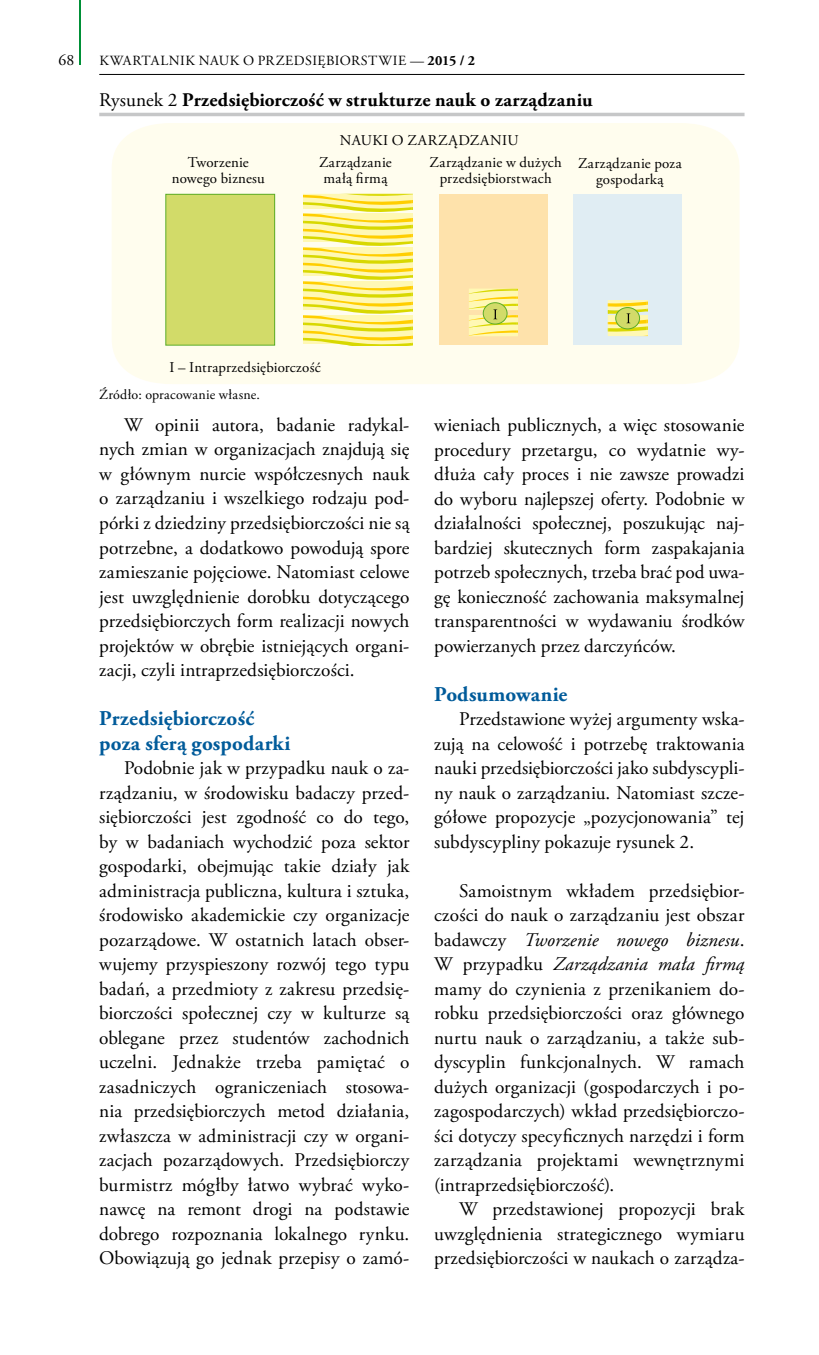
<style>
.page{position:relative;width:819px;height:1355px;background:#fff}
.page>*{position:absolute;margin:0;border:0;box-sizing:border-box;transform-origin:0 0}
.t1{font:700 21px/24.5px "Adobe Garamond Pro";letter-spacing:.01em;color:#005b9a}
.t2{font:19.25px/24.5px "Adobe Garamond Pro";letter-spacing:.005em;color:#000;text-align:justify}
.t3{font:700 19.25px "Adobe Garamond Pro";letter-spacing:.02em;color:#000}
.t4{font:15.75px "Adobe Garamond Pro";color:#000}
.t5{font:14.88px/15.8px "Adobe Garamond Pro";letter-spacing:.02em;color:#000;text-align:center}
.t6{font:14.88px "Adobe Garamond Pro";letter-spacing:.05em;color:#000}
.t7{font:14px "Adobe Garamond Pro";letter-spacing:.04em;color:#000}
.t8{font:14px "Adobe Garamond Pro";letter-spacing:.02em;color:#000}
.s1{font-weight:700}
.s2{font-weight:400}
.s3{font-style:italic}
</style>
<div class="page">
<hr style="left:79px;top:0;width:2px;height:64px;background:#009037">
<hr style="left:99px;top:74px;width:645px;height:1px;background:#000">
<div style="left:112px;top:123px;width:627px;height:261px;background:#fffdee"></div>
<div style="left:573px;top:194px;width:108px;height:151px;background:#e0edf3"></div>
<div style="left:439px;top:194px;width:108px;height:151px;background:#fee2ab"></div>
<svg style="left:305px;top:196px;width:106px;height:148px;background:#f7ec7c"></svg>
<svg style="left:609px;top:302px;width:36px;height:32px"></svg>
<div style="left:607px;top:300px;width:40px;height:36px;border:1px solid #bfbfbf"></div>
<svg style="left:471px;top:290px;width:45px;height:44px;background:#f8ed8e"></svg>
<div style="left:166px;top:194px;width:109px;height:151px;background:#d2db69"></div>
<div style="left:165px;top:194px;width:110px;height:151px;border:1px solid #5bac26"></div>
<div style="left:483px;top:303px;width:24px;height:21px;background:#d2db69;border-radius:50%"></div>
<div style="left:483px;top:302px;width:24px;height:22px;border:1px solid #5bac26;border-radius:50%"></div>
<div style="left:615px;top:307px;width:24px;height:22px;background:#d2db69;border-radius:50%"></div>
<div style="left:615px;top:307px;width:25px;height:22px;border:1px solid #5bac26;border-radius:50%"></div>
<svg style="left:493px;top:309px;width:4px;height:10px"></svg>
<svg style="left:626px;top:313px;width:4px;height:10px"></svg>
<hr style="left:99px;top:113px;width:645px;height:3px;background:#c6c7c8">
<p class="t4" style="left:58px;top:50px;width:17px">68</p>
<p class="t7" style="left:99px;top:52px;width:377px">KWARTALNIK NAUK O PRZEDSIĘBIORSTWIE — <span class="s1">2015 / 2</span></p>
<p class="t3" style="left:99px;top:89px;width:495px"><span class="s2">Rysunek 2</span> Przedsiębiorczość w strukturze nauk o zarządzaniu</p>
<p class="t5" style="left:172px;top:155px;width:94px">Tworzenie nowego biznesu</p>
<p class="t6" style="left:340px;top:131px;width:180px">NAUKI O ZARZĄDZANIU</p>
<p class="t5" style="left:319px;top:155px;width:74px;text-align:left">Zarządzanie małą firmą</p>
<p class="t5" style="left:429px;top:155px;width:134px">Zarządzanie w dużych przedsiębiorstwach</p>
<p class="t5" style="left:578px;top:156px;width:105px">Zarządzanie poza gospodarką</p>
<p class="t5" style="left:169px;top:360px;width:153px">I – Intraprzedsiębiorczość</p>
<p class="t8" style="left:99px;top:386px;width:162px">Źródło: opracowanie własne.</p>
<p class="t2" style="left:99px;top:413px;width:312px;text-indent:25px">W opinii autora, badanie radykal&shy;nych zmian w organizacjach znajdują się w głównym nurcie współczesnych nauk o zarządzaniu i wszelkiego rodzaju pod&shy;pórki z dziedziny przedsiębiorczości nie są potrzebne, a dodatkowo powodują spore zamieszanie pojęciowe. Natomiast celowe jest uwzględnienie dorobku dotyczącego przedsiębiorczych form realizacji nowych projektów w obrębie istniejących organi&shy;zacji, czyli intraprzedsiębiorczości.</p>
<p class="t1" style="left:99px;top:706px;width:193px">Przedsiębiorczość poza sferą gospodarki</p>
<p class="t2" style="left:99px;top:756px;width:312px;text-indent:25px">Podobnie jak w przypadku nauk o za&shy;rządzaniu, w środowisku badaczy przed&shy;siębiorczości jest zgodność co do tego, by w badaniach wychodzić poza sektor gospodarki, obejmując takie działy jak administracja publiczna, kultura i sztuka, środowisko akademickie czy organizacje pozarządowe. W ostatnich latach obser&shy;wujemy przyspieszony rozwój tego typu badań, a przedmioty z zakresu przedsię&shy;biorczości społecznej czy w kulturze są oblegane przez studentów zachodnich uczelni. Jednakże trzeba pamiętać o zasadniczych ograniczeniach stosowa&shy;nia przedsiębiorczych metod działania, zwłaszcza w administracji czy w organi&shy;zacjach pozarządowych. Przedsiębiorczy burmistrz mógłby łatwo wybrać wyko&shy;nawcę na remont drogi na podstawie dobrego rozpoznania lokalnego rynku.<br>Obowiązują go jednak przepisy o zamó-</p>
<p class="t2" style="left:434px;top:413px;width:312px">wieniach publicznych, a więc stosowanie procedury przetargu, co wydatnie wy&shy;dłuża cały proces i nie zawsze prowadzi do wyboru najlepszej oferty. Podobnie w działalności społecznej, poszukując naj&shy;bardziej skutecznych form zaspakajania potrzeb społecznych, trzeba brać pod uwa&shy;gę konieczność zachowania maksymalnej transparentności w wydawaniu środków powierzanych przez darczyńców.</p>
<p class="t1" style="left:434px;top:682px;width:135px">Podsumowanie</p>
<p class="t2" style="left:434px;top:707px;width:312px;text-indent:25px">Przedstawione wyżej argumenty wska&shy;zują na celowość i potrzebę traktowania nauki przedsiębiorczości jako subdyscypli&shy;ny nauk o zarządzaniu. Natomiast szcze&shy;gółowe propozycje „pozycjonowania” tej subdyscypliny pokazuje rysunek 2.</p>
<p class="t2" style="left:434px;top:879px;width:312px;text-indent:25px">Samoistnym wkładem przedsiębior&shy;czości do nauk o zarządzaniu jest obszar badawczy <span class="s3">Tworzenie nowego biznesu</span>.<br>W przypadku <span class="s3">Zarządzania mała firmą </span>mamy do czynienia z przenikaniem do&shy;robku przedsiębiorczości oraz głównego nurtu nauk o zarządzaniu, a także sub&shy;dyscyplin funkcjonalnych. W ramach dużych organizacji (gospodarczych i po&shy;zagospodarczych) wkład przedsiębiorczo&shy;ści dotyczy specyficznych narzędzi i form zarządzania projektami wewnętrznymi (intraprzedsiębiorczość).</p>
<p class="t2" style="left:434px;top:1197px;width:312px;text-indent:25px">W przedstawionej propozycji brak uwzględnienia strategicznego wymiaru przedsiębiorczości w naukach o zarządza-</p>
</div>
